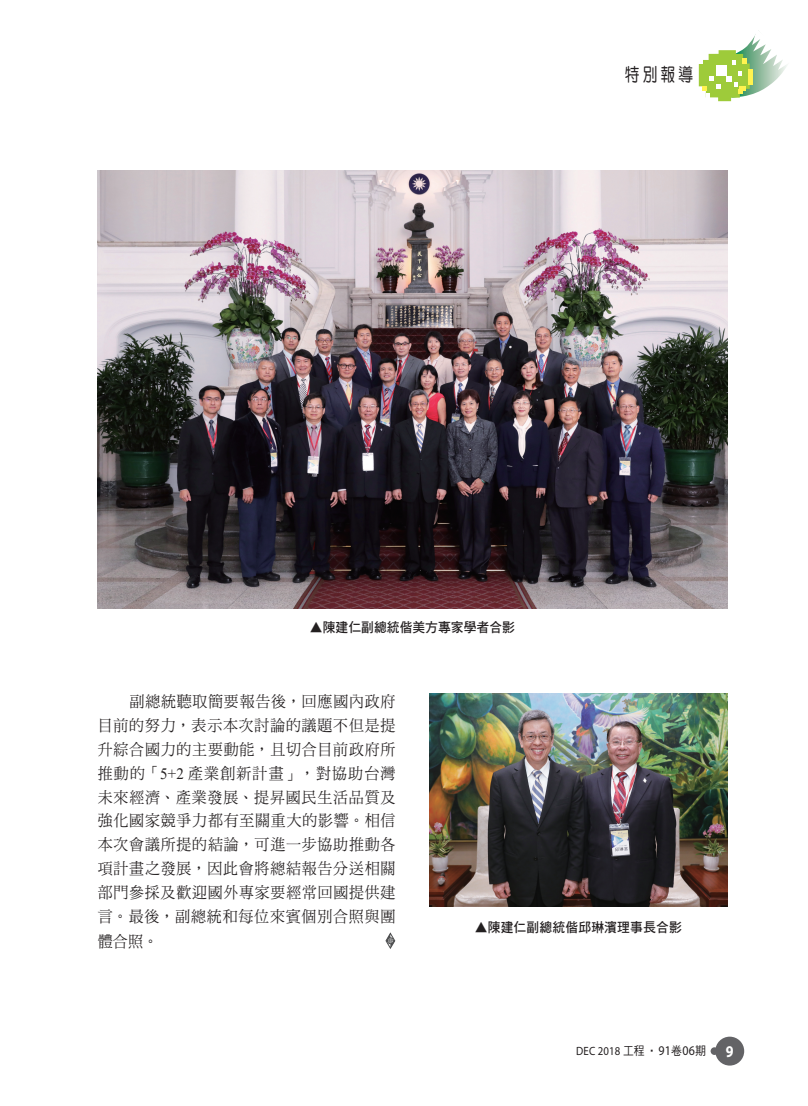
<style>
.page{position:relative;width:808px;height:1106px;background:#fff}
.page>*{position:absolute;margin:0;border:0;box-sizing:border-box;transform-origin:0 0}
.t1{font:18.6px "DF Yuan Std W5";color:#231f20;scale:.8 1}
.內文{font:15.75px/24px "DF Ming Std W5";letter-spacing:.05em;color:#231f20;text-align:justify;scale:.95 1}
.圖說{font:13.5px "DF Hei Std W7";letter-spacing:.005em;color:#231f20;scale:.95 1}
.頁碼{font:12px "Myriad Pro";letter-spacing:.01em;color:#231f20;scale:.9 1}
.s1{font-family:"Times New Roman"}
.s2{font-family:"DF Hei Std W5"}
.s3{font-size:13.35px}
.s4{font-weight:700;font-size:16.5px;color:#fff}
</style>
<div class="page">
<svg style="left:699px;top:30px;width:88px;height:71px"></svg>
<div style="left:715px;top:1036px;width:29px;height:29px;background:#636366;border-radius:50%"></div>
<div style="left:711px;top:1047px;width:7px;height:7px;background:#636366;border-radius:50%"></div>
<svg style="left:386px;top:933px;width:9px;height:15px"></svg>
<img style="left:429px;top:693px;width:298px;height:214px">
<img style="left:98px;top:170px;width:629px;height:438px">
<p class="t1" style="left:625px;top:64px;width:87px">特別報導</p>
<p class="圖說" style="left:310px;top:619px;width:217px">▲陳建仁副總統偕美方專家學者合影</p>
<p class="內文" style="left:98px;top:689px;width:315px;text-indent:32px">副總統聽取簡要報告後，回應國內政府目前的努力，表示本次討論的議題不但是提升綜合國力的主要動能，且切合目前政府所推動的「<span class="s1">5+2</span> 產業創新計畫」，對協助台灣未來經濟、產業發展、提昇國民生活品質及強化國家競爭力都有至關重大的影響。相信本次會議所提的結論，可進一步協助推動各項計畫之發展，因此會將總結報告分送相關部門參採及歡迎國外專家要經常回國提供建言。最後，副總統和每位來賓個別合照與團體合照。</p>
<p class="圖說" style="left:475px;top:919px;width:220px">▲陳建仁副總統偕邱琳濱理事長合影</p>
<p class="頁碼" style="left:576px;top:1043px;width:176px">DEC 2018 <span class="s2">工程 ‧</span><span class="s3">91</span><span class="s2">卷</span><span class="s3">06</span><span class="s2">期</span> <span class="s4">9</span></p>
</div>
